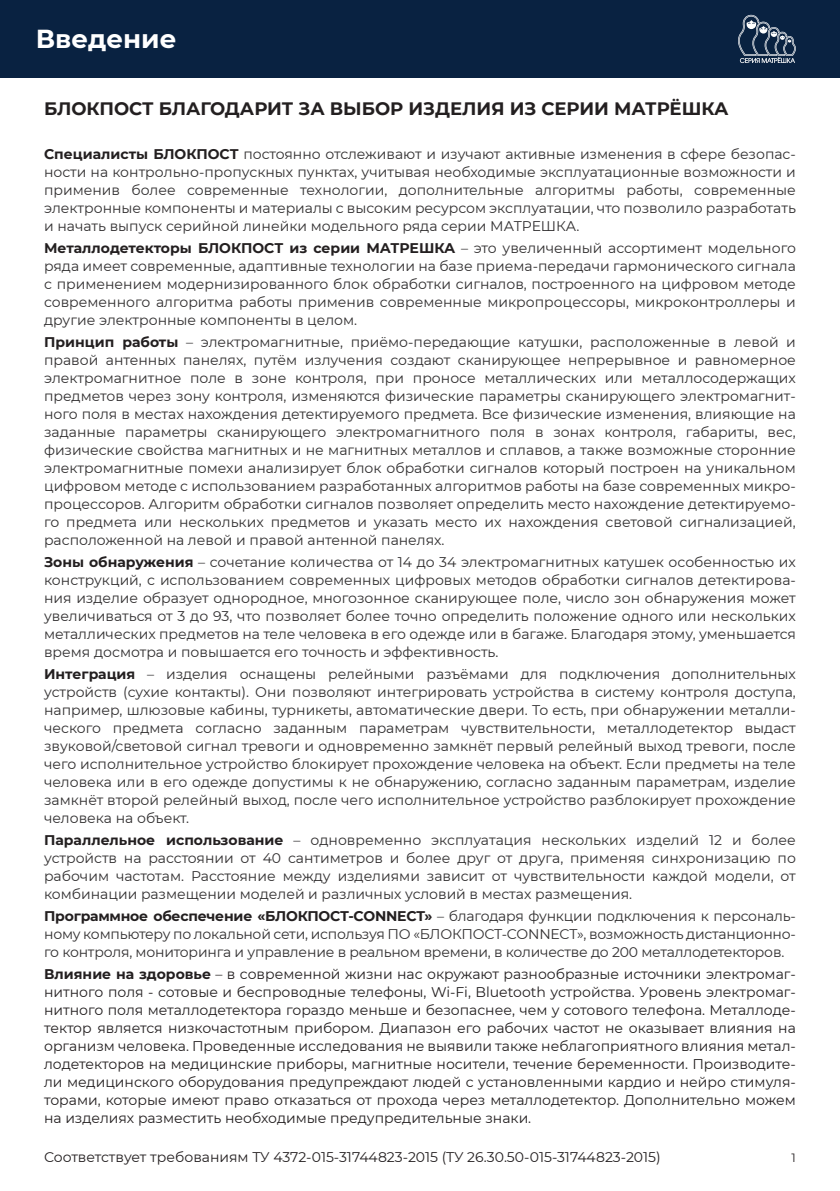
<style>
.page{position:relative;width:840px;height:1191px;background:#fff}
.page>*{position:absolute;margin:0;border:0;box-sizing:border-box;transform-origin:0 0}
.t1{font:700 26px "Montserrat";color:#fff}
.t2{font:700 18px "Montserrat";color:#231f20}
.t3{font:14px/18px "Montserrat";color:#312f30;text-align:justify}
.t4{font:14px/18px "Montserrat";color:#231f20;text-align:justify}
.t5{font:12px "Montserrat";color:#231f20}
.s1{font-weight:700;color:#231f20}
.s2{font-weight:700}
</style>
<div class="page">
<div style="left:0;top:0;width:839px;height:78px;background:#092241"></div>
<svg style="left:738px;top:15px;width:57px;height:48px"></svg>
<h1 class="t1" style="left:36px;top:20px;width:142px">Введение</h1>
<p class="t2" style="left:44px;top:96px;width:685px">БЛОКПОСТ БЛАГОДАРИТ ЗА ВЫБОР ИЗДЕЛИЯ ИЗ СЕРИИ МАТРЁШКА</p>
<p class="t3" style="left:44px;top:144px;width:752px"><span class="s1">Специалисты БЛОКПОСТ</span> постоянно отслеживают и изучают активные изменения в сфере безопас&shy;ности на контрольно-пропускных пунктах, учитывая необходимые эксплуатационные возможности и применив более современные технологии, дополнительные алгоритмы работы, современные электронные компоненты и материалы с высоким ресурсом эксплуатации, что позволило разработать и начать выпуск серийной линейки модельного ряда серии МАТРЕШКА.</p>
<p class="t3" style="left:44px;top:238px;width:752px"><span class="s1">Металлодетекторы БЛОКПОСТ из серии МАТРЕШКА</span> – это увеличенный ассортимент модельного ряда имеет современные, адаптивные технологии на базе приема-передачи гармонического сигнала с применением модернизированного блок обработки сигналов, построенного на цифровом методе современного алгоритма работы применив современные микропроцессоры, микроконтроллеры и другие электронные компоненты в целом.</p>
<p class="t3" style="left:44px;top:332px;width:752px"><span class="s1">Принцип работы</span> – электромагнитные, приёмо-передающие катушки, расположенные в левой и правой антенных панелях, путём излучения создают сканирующее непрерывное и равномерное электромагнитное поле в зоне контроля, при проносе металлических или металлосодержащих предметов через зону контроля, изменяются физические параметры сканирующего электромагнит&shy;ного поля в местах нахождения детектируемого предмета. Все физические изменения, влияющие на заданные параметры сканирующего электромагнитного поля в зонах контроля, габариты, вес, физические свойства магнитных и не магнитных металлов и сплавов, а также возможные сторонние электромагнитные помехи анализирует блок обработки сигналов который построен на уникальном цифровом методе с использованием разработанных алгоритмов работы на базе современных микро&shy;процессоров. Алгоритм обработки сигналов позволяет определить место нахождение детектируемо&shy;го предмета или нескольких предметов и указать место их нахождения световой сигнализацией, расположенной на левой и правой антенной панелях.</p>
<p class="t3" style="left:44px;top:552px;width:752px"><span class="s1">Зоны обнаружения</span> – сочетание количества от 14 до 34 электромагнитных катушек особенностью их конструкций, с использованием современных цифровых методов обработки сигналов детектирова&shy;ния изделие образует однородное, многозонное сканирующее поле, число зон обнаружения может увеличиваться от 3 до 93, что позволяет более точно определить положение одного или нескольких металлических предметов на теле человека в его одежде или в багаже. Благодаря этому, уменьшается время досмотра и повышается его точность и эффективность.</p>
<p class="t3" style="left:44px;top:664px;width:752px"><span class="s1">Интеграция</span> – изделия оснащены релейными разъёмами для подключения дополнительных устройств (сухие контакты). Они позволяют интегрировать устройства в систему контроля доступа, например, шлюзовые кабины, турникеты, автоматические двери. То есть, при обнаружении металли&shy;ческого предмета согласно заданным параметрам чувствительности, металлодетектор выдаст звуковой/световой сигнал тревоги и одновременно замкнёт первый релейный выход тревоги, после чего исполнительное устройство блокирует прохождение человека на объект. Если предметы на теле человека или в его одежде допустимы к не обнаружению, согласно заданным параметрам, изделие замкнёт второй релейный выход, после чего исполнительное устройство разблокирует прохождение человека на объект.</p>
<p class="t3" style="left:44px;top:830px;width:752px"><span class="s1">Параллельное использование</span> – одновременно эксплуатация нескольких изделий 12 и более устройств на расстоянии от 40 сантиметров и более друг от друга, применяя синхронизацию по рабочим частотам. Расстояние между изделиями зависит от чувствительности каждой модели, от комбинации размещении моделей и различных условий в местах размещения.</p>
<p class="t3" style="left:44px;top:906px;width:752px"><span class="s1">Программное обеспечение «БЛОКПОСТ-CONNECT»</span> – благодаря функции подключения к персональ&shy;ному компьютеру по локальной сети, используя ПО «БЛОКПОСТ-CONNECT», возможность дистанционно&shy;го контроля, мониторинга и управление в реальном времени, в количестве до 200 металлодетекторов.</p>
<p class="t4" style="left:44px;top:964px;width:752px"><span class="s2">Влияние на здоровье</span> – в современной жизни нас окружают разнообразные источники электромаг&shy;нитного поля - сотовые и беспроводные телефоны, Wi-Fi, Bluetooth устройства. Уровень электромаг&shy;нитного поля металлодетектора гораздо меньше и безопаснее, чем у сотового телефона. Металлоде&shy;тектор является низкочастотным прибором. Диапазон его рабочих частот не оказывает влияния на организм человека. Проведенные исследования не выявили также неблагоприятного влияния метал&shy;лодетекторов на медицинские приборы, магнитные носители, течение беременности. Производите&shy;ли медицинского оборудования предупреждают людей с установленными кардио и нейро стимуля&shy;торами, которые имеют право отказаться от прохода через металлодетектор. Дополнительно можем на изделиях разместить необходимые предупредительные знаки.</p>
<p class="t4" style="left:44px;top:1147px;width:618px">Соответствует требованиям ТУ 4372-015-31744823-2015 (ТУ 26.30.50-015-31744823-2015)</p>
<p class="t5" style="left:791px;top:1149px;width:6px">1</p>
</div>
